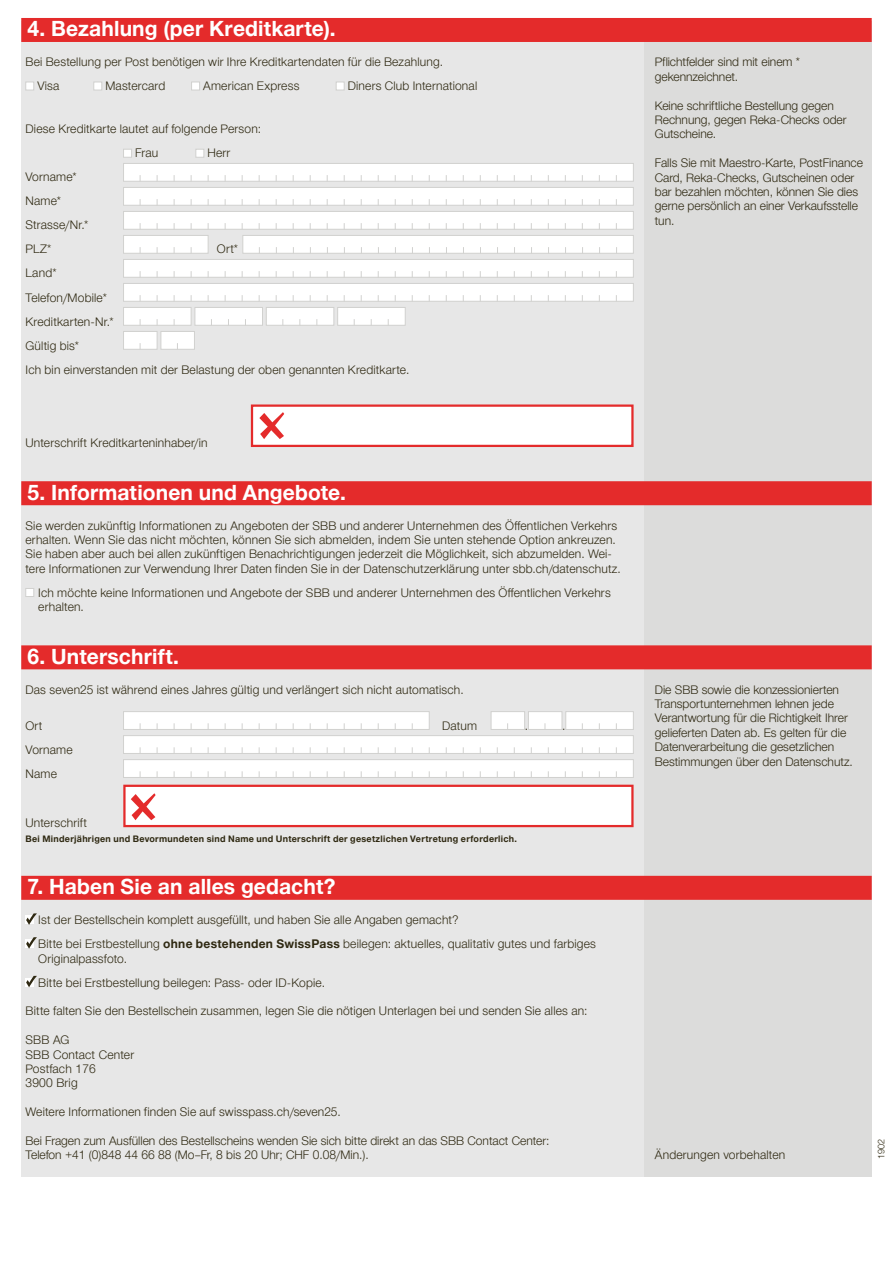
<style>
.page{position:relative;width:893px;height:1263px;background:#fff}
.page>*{position:absolute;margin:0;border:0;box-sizing:border-box;transform-origin:0 0}
.t1{font:700 21px "SBB";letter-spacing:.005em;color:#fff}
.t2{font:300 12px/14.4px "SBB";letter-spacing:.015em;color:#2f2912}
.t3{font:700 9px "SBB";letter-spacing:.035em;color:#2f2912}
.t4{font:300 9px "SBB";color:#2f2912}
.s1{font-weight:700}
</style>
<div class="page">
<div style="left:21px;top:21px;width:851px;height:1156px;background:#e7e7e7"></div>
<div style="left:644px;top:21px;width:228px;height:1156px;background:#dcdcdb"></div>
<div style="left:21px;top:18px;width:851px;height:24px;background:#e42b2b"></div>
<div style="left:21px;top:481px;width:851px;height:24px;background:#e42b2b"></div>
<div style="left:21px;top:645px;width:851px;height:24px;background:#e42b2b"></div>
<div style="left:21px;top:876px;width:851px;height:24px;background:#e42b2b"></div>
<div style="left:26px;top:82px;width:8px;height:8px;background:#fff;border:1px solid #d1d1cf"></div>
<div style="left:94px;top:82px;width:8px;height:8px;background:#fff;border:1px solid #d1d1cf"></div>
<div style="left:191px;top:82px;width:9px;height:8px;background:#fff;border:1px solid #d1d1cf"></div>
<div style="left:336px;top:82px;width:8px;height:8px;background:#fff;border:1px solid #d1d1cf"></div>
<div style="left:123px;top:149px;width:9px;height:8px;background:#fff;border:1px solid #d1d1cf"></div>
<div style="left:196px;top:149px;width:8px;height:8px;background:#fff;border:1px solid #d1d1cf"></div>
<div style="left:123px;top:163px;width:511px;height:18px;background:#fff;border:1px solid #d1d1cf"></div>
<div style="left:123px;top:187px;width:511px;height:18px;background:#fff;border:1px solid #d1d1cf"></div>
<div style="left:123px;top:211px;width:511px;height:18px;background:#fff;border:1px solid #d1d1cf"></div>
<div style="left:123px;top:235px;width:85px;height:18px;background:#fff;border:1px solid #d1d1cf"></div>
<div style="left:243px;top:235px;width:391px;height:18px;background:#fff;border:1px solid #d1d1cf"></div>
<div style="left:123px;top:259px;width:511px;height:18px;background:#fff;border:1px solid #d1d1cf"></div>
<div style="left:123px;top:283px;width:511px;height:18px;background:#fff;border:1px solid #d1d1cf"></div>
<div style="left:123px;top:307px;width:68px;height:18px;background:#fff;border:1px solid #d1d1cf"></div>
<div style="left:195px;top:307px;width:68px;height:18px;background:#fff;border:1px solid #d1d1cf"></div>
<div style="left:266px;top:307px;width:68px;height:18px;background:#fff;border:1px solid #d1d1cf"></div>
<div style="left:337px;top:307px;width:68px;height:18px;background:#fff;border:1px solid #d1d1cf"></div>
<div style="left:123px;top:331px;width:34px;height:18px;background:#fff;border:1px solid #d1d1cf"></div>
<div style="left:161px;top:331px;width:34px;height:18px;background:#fff;border:1px solid #d1d1cf"></div>
<div style="left:251px;top:404px;width:383px;height:43px;background:#fff;border:2px solid #e42b2b"></div>
<div style="left:26px;top:588px;width:8px;height:9px;background:#fff;border:1px solid #d1d1cf"></div>
<div style="left:123px;top:711px;width:306px;height:19px;background:#fff;border:1px solid #d1d1cf"></div>
<div style="left:491px;top:711px;width:34px;height:19px;background:#fff;border:1px solid #d1d1cf"></div>
<div style="left:528px;top:711px;width:34px;height:19px;background:#fff;border:1px solid #d1d1cf"></div>
<div style="left:565px;top:711px;width:69px;height:19px;background:#fff;border:1px solid #d1d1cf"></div>
<div style="left:123px;top:735px;width:511px;height:19px;background:#fff;border:1px solid #d1d1cf"></div>
<div style="left:123px;top:759px;width:511px;height:19px;background:#fff;border:1px solid #d1d1cf"></div>
<div style="left:123px;top:785px;width:511px;height:42px;background:#fff;border:2px solid #e42b2b"></div>
<svg style="left:259px;top:412px;width:25px;height:27px"></svg>
<svg style="left:26px;top:913px;width:11px;height:12px"></svg>
<svg style="left:26px;top:976px;width:11px;height:11px"></svg>
<svg style="left:26px;top:937px;width:11px;height:12px"></svg>
<svg style="left:131px;top:793px;width:25px;height:27px"></svg>
<h2 class="t1" style="left:28px;top:13px;width:310px">4. Bezahlung (per Kreditkarte).</h2>
<p class="t2" style="left:26px;top:54px;width:419px">Bei Bestellung per Post benötigen wir Ihre Kreditkartendaten für die Bezahlung.</p>
<p class="t2" style="left:37px;top:78px;width:24px">Visa</p>
<p class="t2" style="left:105px;top:78px;width:61px">Mastercard</p>
<p class="t2" style="left:203px;top:78px;width:98px">American Express</p>
<p class="t2" style="left:348px;top:78px;width:131px">Diners Club International</p>
<p class="t2" style="left:26px;top:121px;width:237px">Diese Kreditkarte lautet auf folgende Person:</p>
<p class="t2" style="left:135px;top:145px;width:25px">Frau</p>
<p class="t2" style="left:207px;top:145px;width:24px">Herr</p>
<p class="t2" style="left:26px;top:169px;width:53px">Vorname*</p>
<p class="t2" style="left:26px;top:193px;width:37px">Name*</p>
<p class="t2" style="left:26px;top:217px;width:64px">Strasse/Nr.*</p>
<p class="t2" style="left:26px;top:241px;width:27px">PLZ*</p>
<p class="t2" style="left:217px;top:241px;width:23px">Ort*</p>
<p class="t2" style="left:26px;top:265px;width:33px">Land*</p>
<p class="t2" style="left:26px;top:289px;width:83px">Telefon/Mobile*</p>
<p class="t2" style="left:26px;top:313px;width:90px">Kreditkarten-Nr.*</p>
<p class="t2" style="left:26px;top:337px;width:55px">Gültig bis*</p>
<p class="t2" style="left:26px;top:361px;width:385px">Ich bin einverstanden mit der Belastung der oben genannten Kreditkarte.</p>
<p class="t2" style="left:26px;top:435px;width:184px">Unterschrift Kreditkarteninhaber/in</p>
<h2 class="t1" style="left:28px;top:477px;width:320px">5. Informationen und Angebote.</h2>
<p class="t2" style="left:26px;top:517px;width:597px">Sie werden zukünftig Informationen zu Angeboten der SBB und anderer Unternehmen des Öffentlichen Verkehrs erhalten. Wenn Sie das nicht möchten, können Sie sich abmelden, indem Sie unten stehende Option ankreuzen.<br>Sie haben aber auch bei allen zukünftigen Benachrichtigungen jederzeit die Möglichkeit, sich abzumelden. Wei&shy;tere Informationen zur Verwendung Ihrer Daten finden Sie in der Datenschutzerklärung unter sbb.ch/datenschutz.</p>
<p class="t2" style="left:38px;top:585px;width:574px">Ich möchte keine Informationen und Angebote der SBB und anderer Unternehmen des Öffentlichen Verkehrs erhalten.</p>
<h2 class="t1" style="left:28px;top:641px;width:153px">6. Unterschrift.</h2>
<p class="t2" style="left:26px;top:681px;width:440px">Das seven25 ist während eines Jahres gültig und verlängert sich nicht automatisch.</p>
<p class="t2" style="left:26px;top:717px;width:19px">Ort</p>
<p class="t2" style="left:442px;top:717px;width:36px">Datum</p>
<p class="t2" style="left:525px;top:717px;width:5px">.</p>
<p class="t2" style="left:562px;top:717px;width:5px">.</p>
<p class="t2" style="left:26px;top:741px;width:49px">Vorname</p>
<p class="t2" style="left:26px;top:765px;width:33px">Name</p>
<p class="t2" style="left:26px;top:815px;width:63px">Unterschrift</p>
<p class="t3" style="left:26px;top:832px;width:493px">Bei Minderjährigen und Bevormundeten sind Name und Unterschrift der gesetzlichen Vertretung erforderlich.</p>
<h2 class="t1" style="left:28px;top:871px;width:309px">7. Haben Sie an alles gedacht?</h2>
<p class="t2" style="left:38px;top:912px;width:422px">Ist der Bestellschein komplett ausgefüllt, und haben Sie alle Angaben gemacht?</p>
<p class="t2" style="left:38px;top:936px;width:559px">Bitte bei Erstbestellung <span class="s1">ohne bestehenden SwissPass</span> beilegen: aktuelles, qualitativ gutes und farbiges<br>Originalpassfoto.</p>
<p class="t2" style="left:38px;top:974px;width:288px">Bitte bei Erstbestellung beilegen: Pass- oder ID-Kopie.</p>
<p class="t2" style="left:26px;top:1003px;width:563px">Bitte falten Sie den Bestellschein zusammen, legen Sie die nötigen Unterlagen bei und senden Sie alles an:</p>
<p class="t2" style="left:26px;top:1032px;width:45px">SBB AG</p>
<p class="t2" style="left:26px;top:1046px;width:110px">SBB Contact Center</p>
<p class="t2" style="left:26px;top:1061px;width:72px">Postfach 176</p>
<p class="t2" style="left:26px;top:1075px;width:54px">3900 Brig</p>
<p class="t2" style="left:26px;top:1104px;width:317px">Weitere Informationen finden Sie auf swisspass.ch/seven25.</p>
<p class="t2" style="left:26px;top:1133px;width:525px">Bei Fragen zum Ausfüllen des Bestellscheins wenden Sie sich bitte direkt an das SBB Contact Center:<br>Telefon +41 (0)848 44 66 88 (Mo–Fr, 8 bis 20 Uhr; CHF 0.08/Min.).</p>
<p class="t2" style="left:655px;top:54px;width:147px">Pflichtfelder sind mit einem * gekennzeichnet.</p>
<p class="t2" style="left:655px;top:97px;width:193px">Keine schriftliche Bestellung gegen<br>Rechnung, gegen Reka-Checks oder<br>Gutscheine.</p>
<p class="t2" style="left:655px;top:155px;width:210px">Falls Sie mit Maestro-Karte, PostFinance Card, Reka-Checks, Gutscheinen oder bar bezahlen möchten, können Sie dies gerne persönlich an einer Verkaufsstelle tun.</p>
<p class="t2" style="left:655px;top:681px;width:199px">Die SBB sowie die konzessionierten Transportunternehmen lehnen jede Verantwortung für die Richtigkeit Ihrer gelieferten Daten ab. Es gelten für die Datenverarbeitung die gesetzlichen Bestimmungen über den Datenschutz.</p>
<p class="t2" style="left:655px;top:1147px;width:132px">Änderungen vorbehalten</p>
<p class="t4" style="left:875px;top:1159px;width:22px;rotate:-90deg">1902</p>
</div>
